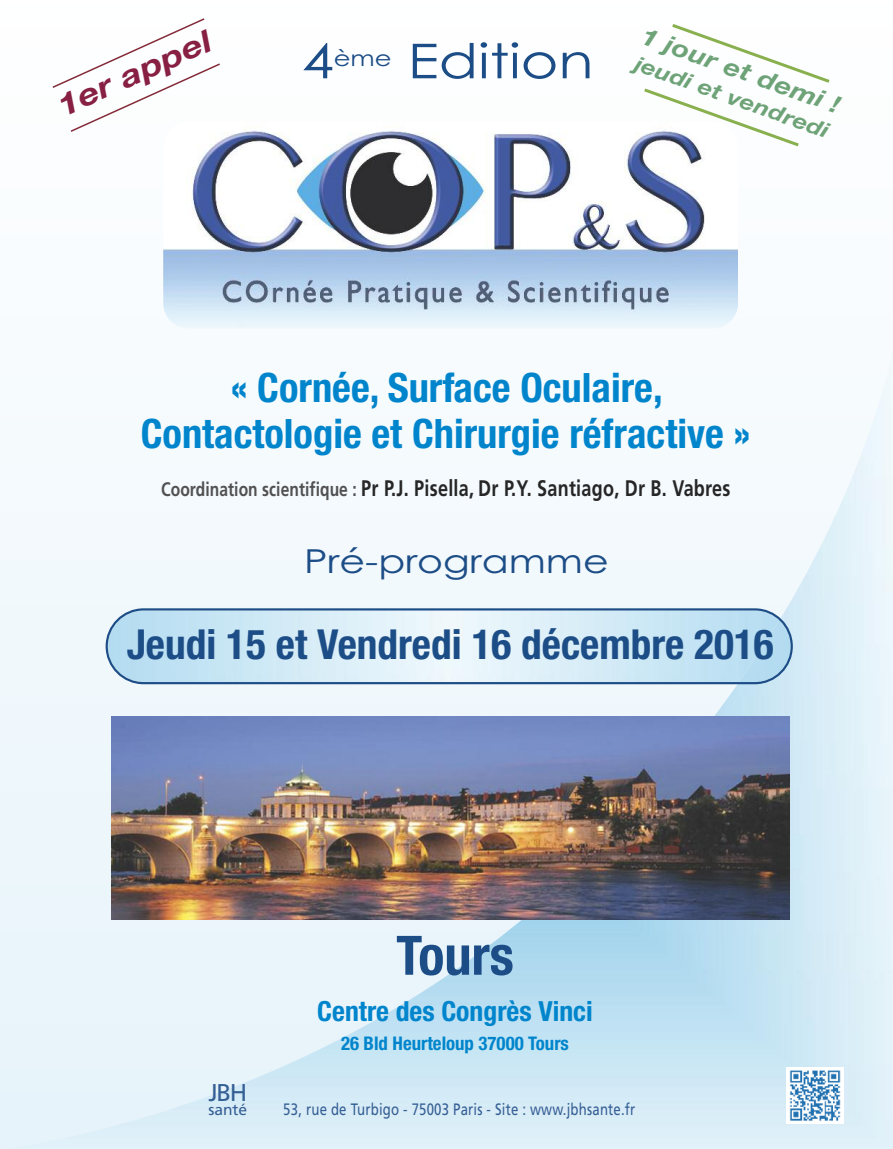
<style>
.page{position:relative;width:893px;height:1149px;background:#fff}
.page>*{position:absolute;margin:0;border:0;box-sizing:border-box;transform-origin:0 0}
.t1{font:700 condensed 54.3px "Helvetica Neue LT Std";color:#1c4d86}
.t2{font:48px "Century Gothic Std";color:#1c4d86;scale:1.2 1}
.t3{font:700 condensed 41.4px "Helvetica Neue LT Std";color:#1c4d86}
.t4{font:700 condensed 40.5px/46.2px "Helvetica Neue LT Std";color:#0085cc;text-align:center}
.t5{font:33px "Century Gothic Std";color:#1c4d86;scale:1.2 1}
.t6{font:italic 700 30.6px "Helvetica Neue LT Std";color:#872042;scale:1.2 1}
.t7{font:700 condensed 27.75px "Helvetica Neue LT Std";color:#0085cc}
.t8{font:24.3px "Frutiger";color:#356095}
.t9{font:italic 700 24px "Helvetica Neue LT Std";color:#6ea378;scale:1.2 1}
.t10{font:700 22.5px "Frutiger";letter-spacing:.015em;color:#272627;scale:.8 1}
.t11{font:21.6px "Century Gothic Std";color:#1c4d86;scale:1.2 1}
.t12{font:italic 700 21px "Helvetica Neue LT Std";color:#6ea378;scale:1.2 1}
.t13{font:700 condensed 18.75px "Helvetica Neue LT Std";color:#0085cc}
.t14{font:16.5px "Frutiger";letter-spacing:.015em;color:#356095;scale:.8 1}
.t15{font:15.6px "Frutiger";letter-spacing:-.005em;color:#356095}
.s1{font-size:19.5px;color:#525152}
</style>
<div class="page">
<div style="left:0;top:0;width:893px;height:1148px;background:#fafdfe"></div>
<img style="left:7px;top:378px;width:886px;height:770px">
<img style="left:111px;top:716px;width:679px;height:202px">
<img style="left:163px;top:121px;width:575px;height:207px;border-radius:26px">
<svg style="left:52px;top:18px;width:170px;height:115px"></svg>
<svg style="left:106px;top:608px;width:687px;height:76px;background:#c7e1ef"></svg>
<svg style="left:641px;top:24px;width:189px;height:125px"></svg>
<img style="left:787px;top:1067px;width:56px;height:55px">
<h3 class="t6" style="left:55px;top:96px;width:139px;rotate:-24deg">1er appel</h3>
<h2 class="t2" style="left:302px;top:44px;width:28px">4</h2>
<p class="t11" style="left:334px;top:51px;width:50px">ème</p>
<h2 class="t2" style="left:408px;top:44px;width:156px">Edition</h2>
<p class="t9" style="left:646px;top:27px;width:176px;rotate:20deg">1 jour et demi !</p>
<p class="t12" style="left:639px;top:55px;width:172px;rotate:20deg">jeudi et vendredi</p>
<h3 class="t4" style="left:141px;top:368px;width:611px">« Cornée, Surface Oculaire,<br>Contactologie et Chirurgie réfractive »</h3>
<p class="t10" style="left:161px;top:479px;width:713px"><span class="s1">Coordination scientifique :</span> Pr P.J. Pisella, Dr P.Y. Santiago, Dr B. Vabres</p>
<h3 class="t5" style="left:304px;top:548px;width:255px">Pré-programme</h3>
<h3 class="t3" style="left:127px;top:629px;width:648px">Jeudi 15 et Vendredi 16 décembre 2016</h3>
<h1 class="t1" style="left:396px;top:935px;width:119px">Tours</h1>
<p class="t7" style="left:317px;top:1000px;width:277px">Centre des Congrès Vinci</p>
<p class="t13" style="left:341px;top:1036px;width:229px">26 Bld Heurteloup 37000 Tours</p>
<p class="t8" style="left:208px;top:1082px;width:40px">JBH</p>
<p class="t15" style="left:208px;top:1103px;width:40px">santé</p>
<p class="t14" style="left:283px;top:1101px;width:442px">53, rue de Turbigo - 75003 Paris - Site : www.jbhsante.fr</p>
</div>
